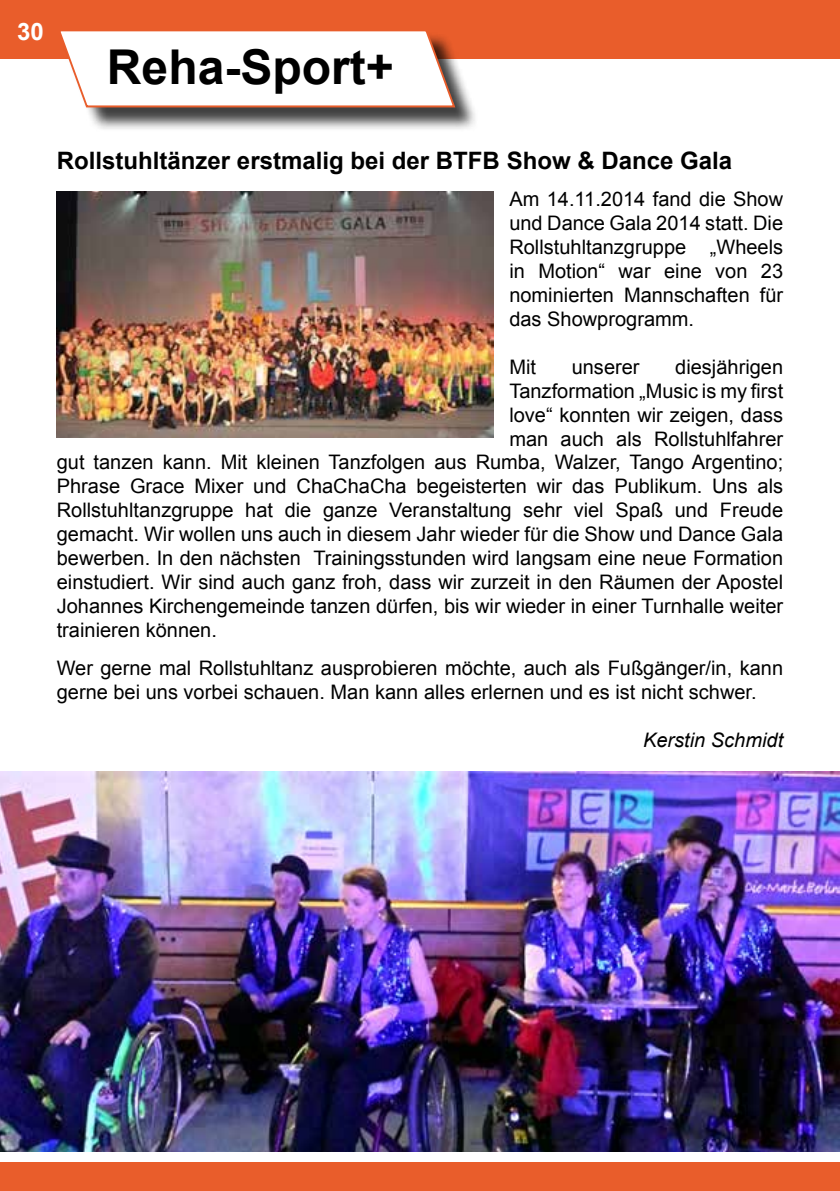
<style>
.page{position:relative;width:840px;height:1191px;background:#fff}
.page>*{position:absolute;margin:0;border:0;box-sizing:border-box;transform-origin:0 0}
.t1{font:700 48px "Arial";color:#000}
.t2{font:700 24px "Arial";color:#000}
.t3{font:700 24px "Arial";color:#fff}
.t4{font:20px/24px "Arial";color:#000;text-align:justify}
.t5{font:italic 20px "Arial";color:#000}
</style>
<div class="page">
<div style="left:0;top:0;width:839px;height:58px;background:#e95d2b"></div>
<div style="left:62px;top:32px;width:416px;height:100px;background:#000;opacity:.75"></div>
<svg style="left:56px;top:31px;width:400px;height:77px"></svg>
<img style="left:0;top:771px;width:839px;height:380px">
<img style="left:57px;top:191px;width:436px;height:246px">
<div style="left:0;top:1162px;width:839px;height:29px;background:#e95d2b"></div>
<p class="t3" style="left:17px;top:15px;width:28px">30</p>
<h1 class="t1" style="left:107px;top:33px;width:288px">Reha-Sport+</h1>
<p class="t2" style="left:57px;top:144px;width:676px">Rollstuhltänzer erstmalig bei der BTFB Show &amp; Dance Gala</p>
<p class="t4" style="left:509px;top:187px;width:275px">Am 14.11.2014 fand die Show und Dance Gala 2014 statt. Die Rollstuhltanzgruppe „Wheels in Motion“ war eine von 23 nominierten Mannschaften für das Showprogramm.</p>
<p class="t4" style="left:509px;top:355px;width:28px">Mit</p>
<p class="t4" style="left:571px;top:355px;width:69px">unserer</p>
<p class="t4" style="left:509px;top:355px;width:275px;text-indent:166px">diesjährigen Tanzformation „Music is my first love“ konnten wir zeigen, dass man auch als Rollstuhlfahrer</p>
<p class="t4" style="left:57px;top:449px;width:727px">gut tanzen kann. Mit kleinen Tanzfolgen aus Rumba, Walzer, Tango Argentino; Phrase Grace Mixer und ChaChaCha begeisterten wir das Publikum. Uns als Rollstuhltanzgruppe hat die ganze Veranstaltung sehr viel Spaß und Freude gemacht. Wir wollen uns auch in diesem Jahr wieder für die Show und Dance Gala bewerben. In den nächsten Trainingsstunden wird langsam eine neue Formation einstudiert. Wir sind auch ganz froh, dass wir zurzeit in den Räumen der Apostel Johannes Kirchengemeinde tanzen dürfen, bis wir wieder in einer Turnhalle weiter trainieren können.</p>
<p class="t4" style="left:57px;top:656px;width:727px">Wer gerne mal Rollstuhltanz ausprobieren möchte, auch als Fußgänger/in, kann gerne bei uns vorbei schauen. Man kann alles erlernen und es ist nicht schwer.</p>
<p class="t5" style="left:642px;top:727px;width:142px">Kerstin Schmidt</p>
</div>
